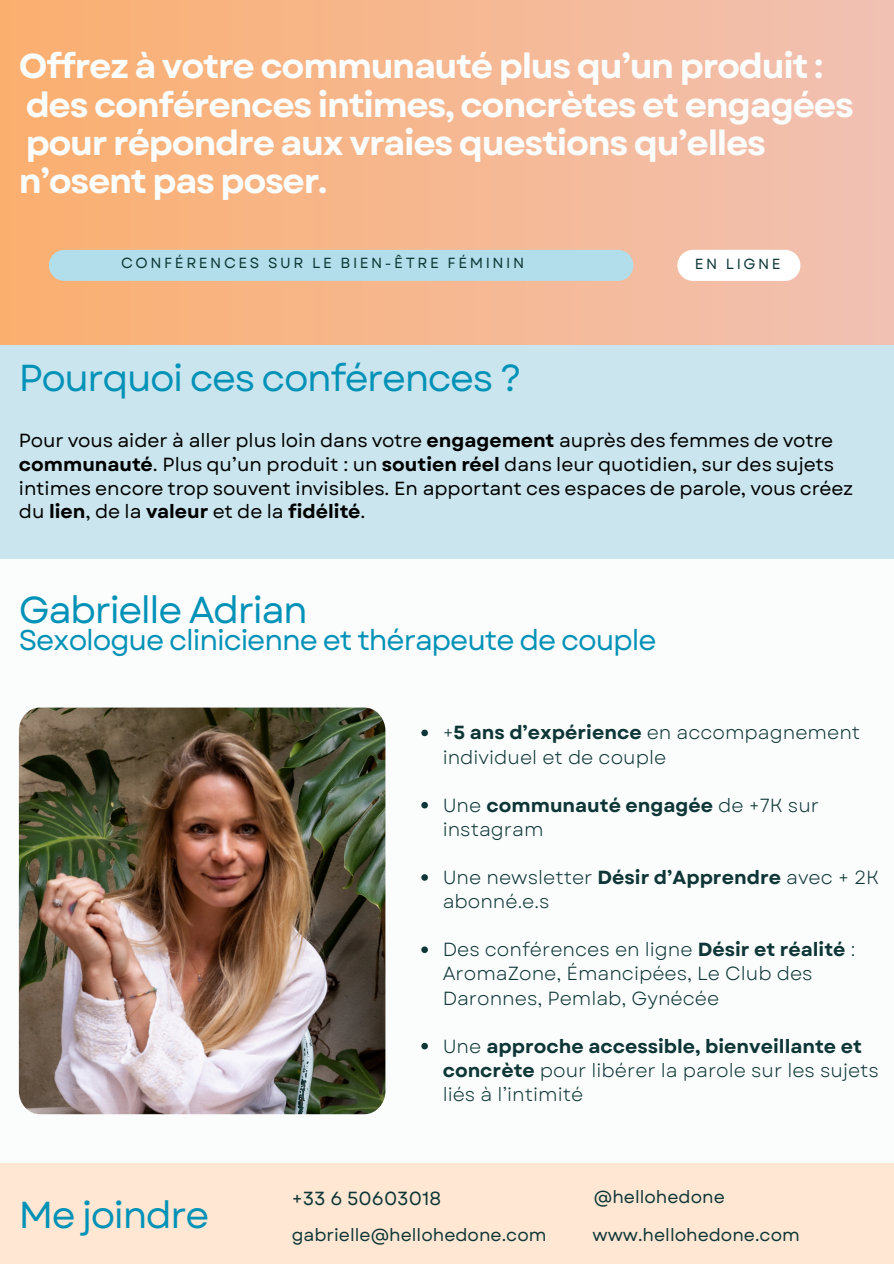
<style>
.page{position:relative;width:894px;height:1264px;background:#fff}
.page>*{position:absolute;margin:0;border:0;box-sizing:border-box;transform-origin:0 0}
.t1{font:37.5px "Garet";letter-spacing:-.04em;color:#0292b7}
.t2{font:700 34.5px/38.2px "Garet";letter-spacing:-.04em;color:#fbfcfc}
.t3{font:28.5px "Garet";letter-spacing:-.04em;color:#0292b7}
.t4{font:18.9px/24.2px "Garet";color:#0e3636}
.t5{font:18.9px/23.7px "Garet";color:#000}
.t6{font:18.9px "Garet";color:#0e3636}
.t7{font:17.55px "Garet";color:#0e3636}
.t8{font:14.55px "Garet";letter-spacing:.175em;color:#0e3636}
.s1{font-weight:700}
</style>
<div class="page">
<div style="left:0;top:0;width:893px;height:1263px;background:#ffe7d3"></div>
<div style="left:0;top:345px;width:893px;height:818px;background:#fbfcfc"></div>
<div style="left:0;top:0;width:893px;height:345px;background:linear-gradient(to right,#fbaf6f,#f1c1b4)"></div>
<div style="left:677px;top:250px;width:123px;height:31px;background:#fff;border-radius:16px"></div>
<div style="left:49px;top:250px;width:584px;height:31px;background:#b1deea;border-radius:16px"></div>
<div style="left:0;top:345px;width:893px;height:213px;background:#cae5ed"></div>
<img style="left:19px;top:707px;width:366px;height:407px">
<svg style="left:421px;top:729px;width:7px;height:7px"></svg>
<svg style="left:421px;top:802px;width:7px;height:6px"></svg>
<svg style="left:421px;top:874px;width:7px;height:6px"></svg>
<svg style="left:421px;top:946px;width:7px;height:7px"></svg>
<svg style="left:421px;top:1042px;width:7px;height:7px"></svg>
<h1 class="t2" style="left:19px;top:47px;width:836px">Offrez à votre communauté plus qu’un produit : des conférences intimes, concrètes et engagées pour répondre aux vraies questions qu’elles n’osent pas poser.</h1>
<p class="t8" style="left:121px;top:253px;width:404px">CONFÉRENCES SUR LE BIEN-ÊTRE FÉMININ</p>
<p class="t1" style="left:19px;top:351px;width:504px">Pourquoi ces conférences ?</p>
<h3 class="t8" style="left:694px;top:253px;width:88px">EN LIGNE</h3>
<h4 class="t5" style="left:19px;top:429px;width:835px">Pour vous aider à aller plus loin dans votre <span class="s1">engagement</span> auprès des femmes de votre <span class="s1">communauté</span>. Plus qu’un produit : un <span class="s1">soutien réel</span> dans leur quotidien, sur des sujets intimes encore trop souvent invisibles. En apportant ces espaces de parole, vous créez du <span class="s1">lien</span>, de la <span class="s1">valeur</span> et de la <span class="s1">fidélité</span>.</h4>
<h4 class="t1" style="left:19px;top:582px;width:290px">Gabrielle Adrian</h4>
<h4 class="t3" style="left:19px;top:619px;width:639px">Sexologue clinicienne et thérapeute de couple</h4>
<h2 class="t1" style="left:19px;top:1187px;width:192px">Me joindre</h2>
<p class="t4" style="left:442px;top:721px;width:419px">+<span class="s1">5 ans d’expérience</span> en accompagnement individuel et de couple</p>
<p class="t4" style="left:442px;top:793px;width:378px">Une <span class="s1">communauté engagée</span> de +7K sur instagram</p>
<p class="t4" style="left:442px;top:865px;width:438px">Une newsletter <span class="s1">Désir d’Apprendre</span> avec + 2K abonné.e.s</p>
<p class="t4" style="left:442px;top:937px;width:414px">Des conférences en ligne <span class="s1">Désir et réalité</span> :<br>AromaZone, Émancipées, Le Club des<br>Daronnes, Pemlab, Gynécée</p>
<h2 class="t4" style="left:442px;top:1034px;width:438px">Une <span class="s1">approche accessible, bienveillante et concrète</span> pour libérer la parole sur les sujets liés à l’intimité</h2>
<h4 class="t6" style="left:292px;top:1184px;width:151px">+33 6 50603018</h4>
<h4 class="t7" style="left:292px;top:1222px;width:256px">gabrielle@hellohedone.com</h4>
<h4 class="t7" style="left:593px;top:1184px;width:132px">@hellohedone</h4>
<h4 class="t7" style="left:592px;top:1222px;width:209px">www.hellohedone.com</h4>
</div>
